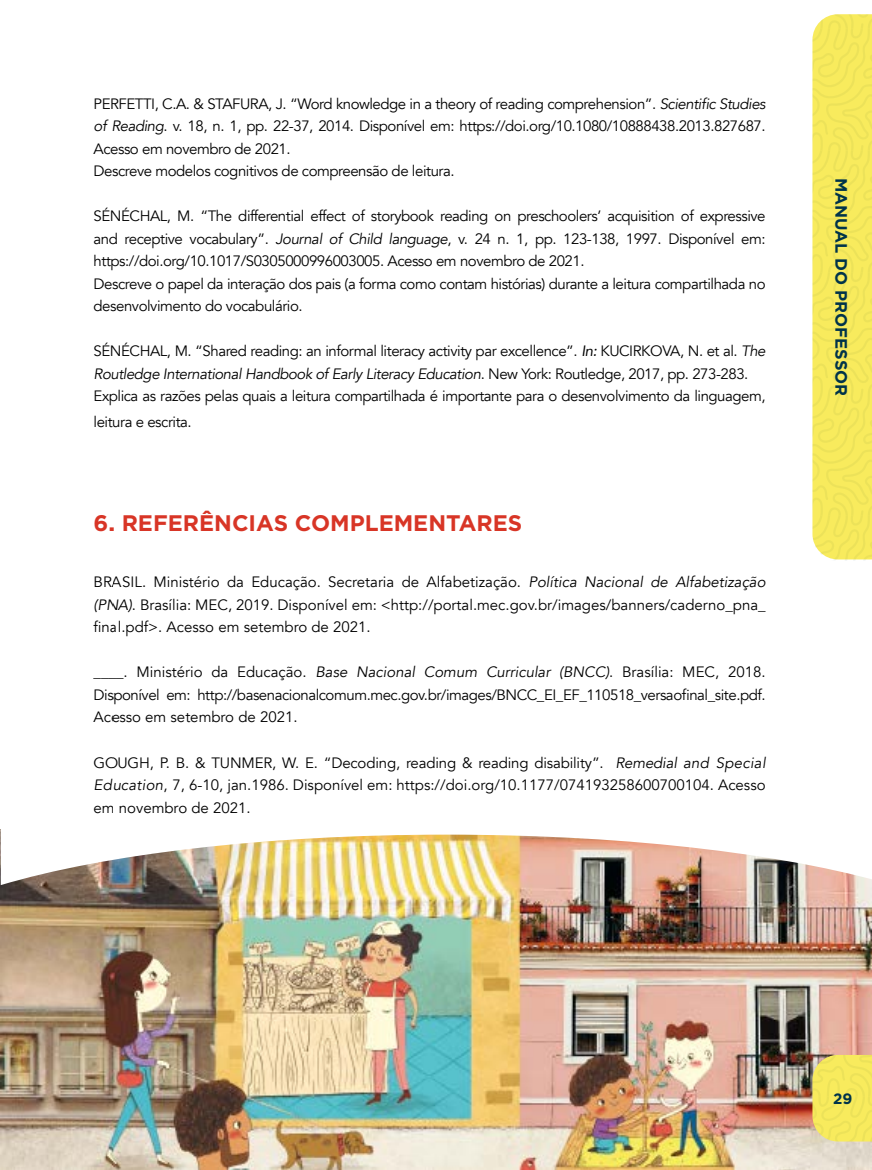
<style>
.page{position:relative;width:872px;height:1170px;background:#fff}
.page>*{position:absolute;margin:0;border:0;box-sizing:border-box;transform-origin:0 0}
.t1{font:700 22.5px "Gotham";color:#d83526}
.t2{font:700 16.5px "Gotham";color:#00334a}
.t3{font:15px/22.5px "Avenir";letter-spacing:-.03em;color:#000}
.t4{font:700 15px "Gotham";color:#00334a}
.s1{font-style:italic}
</style>
<div class="page">
<div style="left:812px;top:14px;width:60px;height:547px;background:#f8eb5d"></div>
<img style="left:0;top:829px;width:872px;height:340px">
<img style="left:1px;top:829px;width:871px;height:58px">
<div style="left:812px;top:1054px;width:60px;height:87px;background:#f8eb5d"></div>
<p class="t3" style="left:94px;top:92px;width:673px">PERFETTI, C.A. &amp; STAFURA, J. “Word knowledge in a theory of reading comprehension”. <span class="s1">Scientific Studies of Reading</span>. v. 18, n. 1, pp. 22-37, 2014. Disponível em: https://doi.org/10.1080/10888438.2013.827687.<br>Acesso em novembro de 2021.<br>Descreve modelos cognitivos de compreensão de leitura.</p>
<p class="t3" style="left:94px;top:205px;width:673px">SÉNÉCHAL, M. “The differential effect of storybook reading on preschoolers’ acquisition of expressive and receptive vocabulary”. <span class="s1">Journal of Child language</span>, v. 24 n. 1, pp. 123-138, 1997. Disponível em: https://doi.org/10.1017/S0305000996003005. Acesso em novembro de 2021.<br>Descreve o papel da interação dos pais (a forma como contam histórias) durante a leitura compartilhada no desenvolvimento do vocabulário.</p>
<p class="t3" style="left:94px;top:340px;width:673px">SÉNÉCHAL, M. “Shared reading: an informal literacy activity par excellence”. <span class="s1">In:</span> KUCIRKOVA, N. et al. <span class="s1">The<br>Routledge International Handbook of Early Literacy Education</span>. New York: Routledge, 2017, pp. 273-283.<br>Explica as razões pelas quais a leitura compartilhada é importante para o desenvolvimento da linguagem,</p>
<p class="t3" style="left:94px;top:410px;width:100px">leitura e escrita.</p>
<h1 class="t1" style="left:94px;top:508px;width:430px">6. REFERÊNCIAS COMPLEMENTARES</h1>
<p class="t3" style="left:94px;top:571px;width:673px;text-align:justify">BRASIL. Ministério da Educação. Secretaria de Alfabetização. <span class="s1">Política Nacional de Alfabetização (PNA)</span>. Brasília: MEC, 2019. Disponível em: &lt;http://portal.mec.gov.br/images/banners/caderno_pna_ final.pdf&gt;. Acesso em setembro de 2021.</p>
<p class="t3" style="left:94px;top:661px;width:673px;text-align:justify">____. Ministério da Educação. <span class="s1">Base Nacional Comum Curricular (BNCC)</span>. Brasília: MEC, 2018.<br>Disponível em: http://basenacionalcomum.mec.gov.br/images/BNCC_EI_EF_110518_versaofinal_site.pdf.<br>Acesso em setembro de 2021.</p>
<p class="t3" style="left:94px;top:751px;width:673px;text-align:justify">GOUGH, P. B. &amp; TUNMER, W. E. “Decoding, reading &amp; reading disability”. <span class="s1">Remedial and Special Education</span>, 7, 6-10, jan.1986. Disponível em: https://doi.org/10.1177/074193258600700104. Acesso em novembro de 2021.</p>
<p class="t2" style="left:852px;top:178px;width:220px;rotate:90deg">MANUAL DO PROFESSOR</p>
<p class="t4" style="left:833px;top:1088px;width:21px">29</p>
</div>
